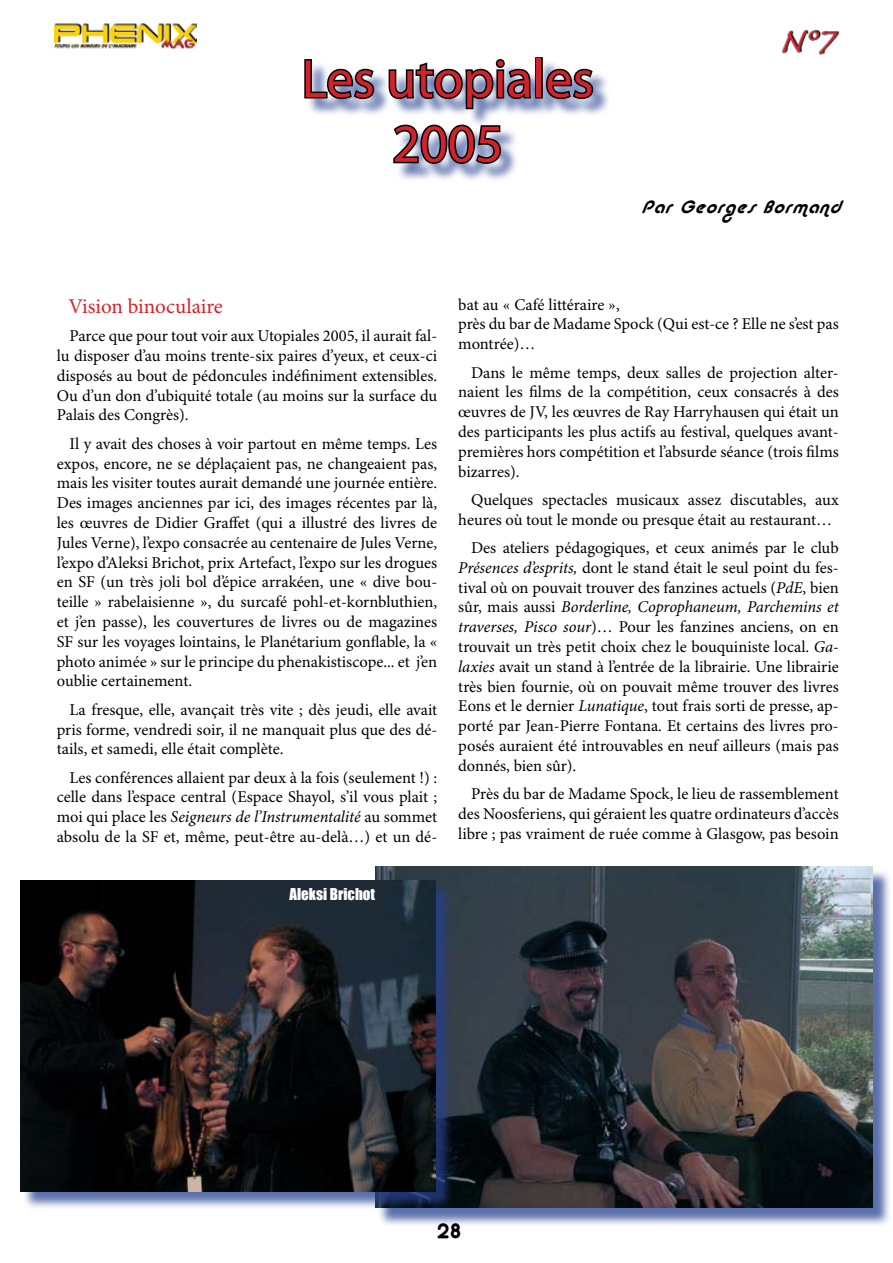
<style>
.page{position:relative;width:893px;height:1263px;background:#fff}
.page>*{position:absolute;margin:0;border:0;box-sizing:border-box;transform-origin:0 0}
.t1{font:54px/64.8px "Myriad Pro";color:#d2232a;text-align:center}
.t2{font:21px "Minion Pro";color:#d2232a}
.t3{font:21px "Alba";color:#000}
.t4{font:italic 18px "Alba";color:#000}
.t5{font:16.5px/19.8px "Minion Pro";color:#000;text-align:justify}
.t6{font:15px "Impact";color:#fff}
.s1{font-style:italic}
</style>
<div class="page">
<img style="left:55px;top:23px;width:142px;height:26px">
<img style="left:782px;top:30px;width:58px;height:25px">
<svg style="left:304px;top:59px;width:72px;height:42px"></svg>
<svg style="left:387px;top:59px;width:146px;height:52px"></svg>
<div style="left:535px;top:57px;width:8px;height:41px;border:3px solid #000"></div>
<svg style="left:544px;top:67px;width:51px;height:34px;background:#626775"></svg>
<svg style="left:393px;top:123px;width:110px;height:42px;background:#757984"></svg>
<div style="left:377px;top:869px;width:516px;height:364px;background:#25408f;opacity:.75"></div>
<img style="left:375px;top:866px;width:498px;height:342px">
<div style="left:23px;top:883px;width:445px;height:349px;background:#25408f;opacity:.75"></div>
<img style="left:20px;top:880px;width:415px;height:311px">
<h1 class="t1" style="left:302px;top:46px;width:294px">Les utopiales<br>2005</h1>
<p class="t4" style="left:641px;top:196px;width:211px">ParGeorgesBormand</p>
<p class="t2" style="left:68px;top:294px;width:156px">Vision binoculaire</p>
<p class="t5" style="left:57px;top:327px;width:382px;text-indent:13px">Parce que pour tout voir aux Utopiales 2005, il aurait fal&shy;lu disposer d’au moins trente-six paires d’yeux, et ceux-ci disposés au bout de pédoncules indéfiniment extensibles.<br>Ou d’un don d’ubiquité totale (au moins sur la surface du Palais des Congrès).</p>
<p class="t5" style="left:57px;top:434px;width:382px;text-indent:13px">Il y avait des choses à voir partout en même temps. Les expos, encore, ne se déplaçaient pas, ne changeaient pas, mais les visiter toutes aurait demandé une journée entière.<br>Des images anciennes par ici, des images récentes par là, les œuvres de Didier Graffet (qui a illustré des livres de Jules Verne), l’expo consacrée au centenaire de Jules Verne, l’expo d’Aleksi Brichot, prix Artefact, l’expo sur les drogues en SF (un très joli bol d’épice arrakéen, une « dive bou&shy;teille » rabelaisienne », du surcafé pohl-et-kornbluthien, et j’en passe), les couvertures de livres ou de magazines SF sur les voyages lointains, le Planétarium gonflable, la « photo animée » sur le principe du phenakistiscope... et j’en oublie certainement.</p>
<p class="t5" style="left:57px;top:700px;width:382px;text-indent:13px">La fresque, elle, avançait très vite ; dès jeudi, elle avait pris forme, vendredi soir, il ne manquait plus que des dé&shy;tails, et samedi, elle était complète.</p>
<p class="t5" style="left:57px;top:768px;width:382px;text-indent:13px">Les conférences allaient par deux à la fois (seulement !) : celle dans l’espace central (Espace Shayol, s’il vous plait ; moi qui place les <span class="s1">Seigneurs de l’Instrumentalité</span> au sommet absolu de la SF et, même, peut-être au-delà…) et un dé-</p>
<p class="t6" style="left:289px;top:882px;width:87px">Aleksi Brichot</p>
<p class="t5" style="left:458px;top:295px;width:382px;text-align:left">bat au « Café littéraire »,<br>près du bar de Madame Spock (Qui est-ce ? Elle ne s’est pas montrée)…</p>
<p class="t5" style="left:458px;top:363px;width:382px;text-indent:13px">Dans le même temps, deux salles de projection alter&shy;naient les films de la compétition, ceux consacrés à des œuvres de JV, les œuvres de Ray Harryhausen qui était un des participants les plus actifs au festival, quelques avant&shy;premières hors compétition et l’absurde séance (trois films bizarres).</p>
<p class="t5" style="left:458px;top:490px;width:382px;text-indent:13px">Quelques spectacles musicaux assez discutables, aux heures où tout le monde ou presque était au restaurant…</p>
<p class="t5" style="left:458px;top:538px;width:382px;text-indent:13px">Des ateliers pédagogiques, et ceux animés par le club <span class="s1">Présences d’esprits,</span> dont le stand était le seul point du fes&shy;tival où on pouvait trouver des fanzines actuels (<span class="s1">PdE</span>, bien sûr, mais aussi <span class="s1">Borderline, Coprophaneum, Parchemins et traverses, Pisco sour</span>)… Pour les fanzines anciens, on en trouvait un très petit choix chez le bouquiniste local. <span class="s1">Ga&shy;laxies</span> avait un stand à l’entrée de la librairie. Une librairie très bien fournie, où on pouvait même trouver des livres Eons et le dernier <span class="s1">Lunatique</span>, tout frais sorti de presse, ap&shy;porté par Jean-Pierre Fontana. Et certains des livres pro&shy;posés auraient été introuvables en neuf ailleurs (mais pas donnés, bien sûr).</p>
<p class="t5" style="left:458px;top:785px;width:382px;text-indent:13px">Près du bar de Madame Spock, le lieu de rassemblement des Noosferiens, qui géraient les quatre ordinateurs d’accès libre ; pas vraiment de ruée comme à Glasgow, pas besoin</p>
<p class="t3" style="left:437px;top:1219px;width:25px">28</p>
</div>
